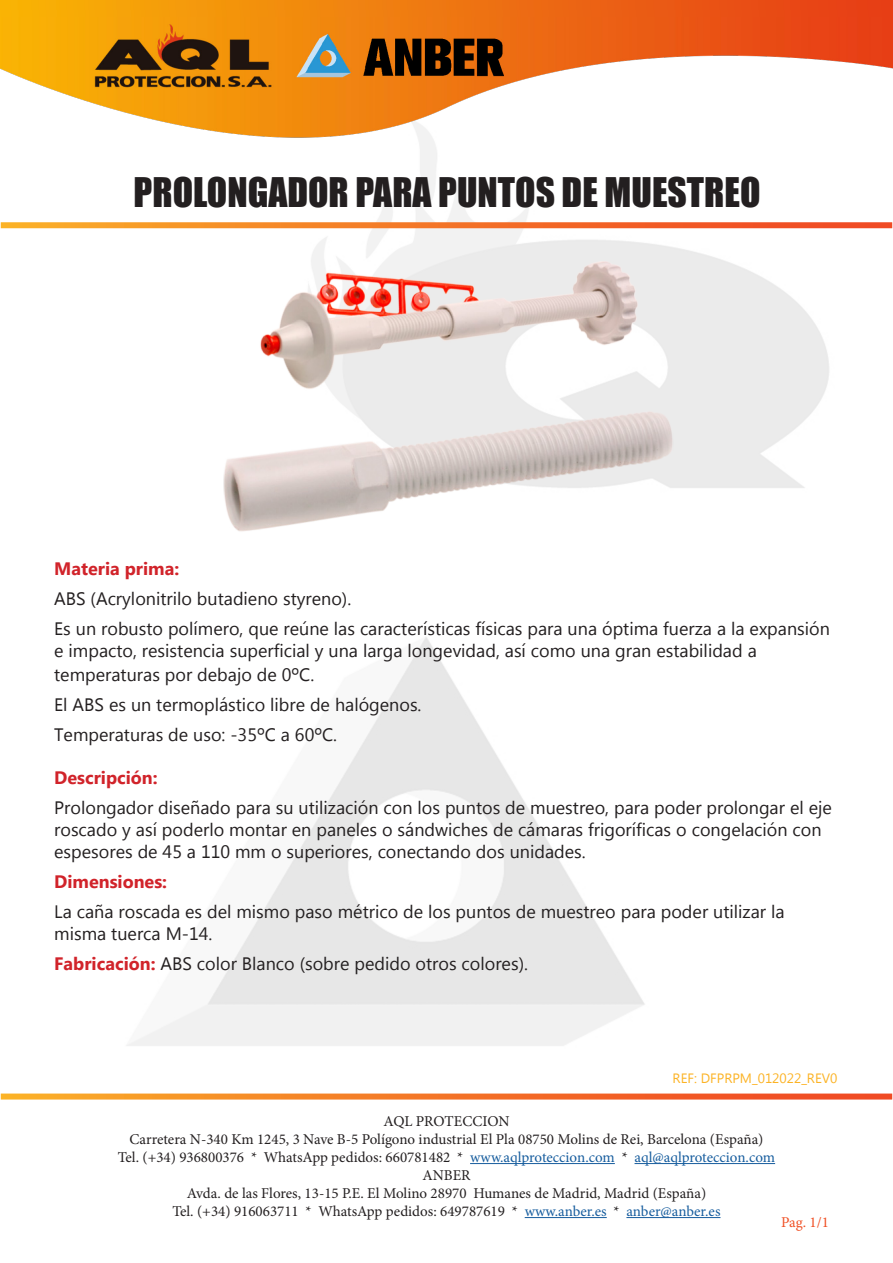
<style>
.page{position:relative;width:893px;height:1263px;background:#fff}
.page>*{position:absolute;margin:0;border:0;box-sizing:border-box;transform-origin:0 0}
.t1{font:37.5px "Impact";color:#231f20}
.t2{font:18px/21.9px "Microsoft New Tai Lue";color:#231f20}
.t3{font:700 18px "Microsoft New Tai Lue";color:#d1232a}
.t4{font:15px/18px "Minion Pro";color:#231f20;text-align:center}
.t5{font:15px "Minion Pro";color:#f05126}
.t6{font:13.5px "Microsoft New Tai Lue";color:#fcb325}
.s1{font-weight:700;color:#d1232a}
.s2{color:#175d9e}
</style>
<div class="page">
<svg style="left:1px;top:1093px;width:891px;height:6px"></svg>
<hr style="left:470px;top:1163px;width:145px;height:1px;background:#175d9e">
<hr style="left:634px;top:1163px;width:141px;height:1px;background:#175d9e">
<hr style="left:525px;top:1217px;width:82px;height:1px;background:#175d9e">
<hr style="left:626px;top:1217px;width:94px;height:1px;background:#175d9e">
<svg style="left:1px;top:222px;width:891px;height:6px"></svg>
<img style="left:0;top:0;width:893px;height:149px">
<img style="left:223px;top:262px;width:467px;height:270px">
<h1 class="t1" style="left:134px;top:163px;width:628px">PROLONGADOR PARA PUNTOS DE MUESTREO</h1>
<p class="t3" style="left:54px;top:559px;width:127px">Materia prima:</p>
<p class="t2" style="left:54px;top:585px;width:777px;line-height:30px">ABS (Acrylonitrilo butadieno styreno).<br>Es un robusto polímero, que reúne las características físicas para una óptima fuerza a la expansión</p>
<p class="t2" style="left:54px;top:640px;width:704px;line-height:24px">e impacto, resistencia superficial y una larga longevidad, así como una gran estabilidad a temperaturas por debajo de 0ºC.</p>
<p class="t2" style="left:54px;top:691px;width:369px;line-height:30px">El ABS es un termoplástico libre de halógenos.<br>Temperaturas de uso: -35ºC a 60ºC.</p>
<p class="t3" style="left:54px;top:768px;width:105px">Descripción:</p>
<p class="t2" style="left:54px;top:798px;width:779px">Prolongador diseñado para su utilización con los puntos de muestreo, para poder prolongar el eje roscado y así poderlo montar en paneles o sándwiches de cámaras frigoríficas o congelación con espesores de 45 a 110 mm o superiores, conectando dos unidades.</p>
<p class="t3" style="left:54px;top:871px;width:114px">Dimensiones:</p>
<p class="t2" style="left:54px;top:902px;width:732px">La caña roscada es del mismo paso métrico de los puntos de muestreo para poder utilizar la misma tuerca M-14.</p>
<p class="t2" style="left:54px;top:954px;width:475px"><span class="s1">Fabricación:</span> ABS color Blanco (sobre pedido otros colores).</p>
<p class="t6" style="left:673px;top:1071px;width:166px">REF: DFPRPM_012022_REV0</p>
<p class="t4" style="left:118px;top:1112px;width:659px">AQL PROTECCION<br>Carretera N-340 Km 1245, 3 Nave B-5 Polígono industrial El Pla 08750 Molins de Rei, Barcelona (España)<br>Tel. (+34) 936800376 * WhatsApp pedidos: 660781482 * <span class="s2">www.aqlproteccion.com</span> * <span class="s2">aql@aqlproteccion.com </span>ANBER<br>Avda. de las Flores, 13-15 P.E. El Molino 28970 Humanes de Madrid, Madrid (España)<br>Tel. (+34) 916063711 * WhatsApp pedidos: 649787619 * <span class="s2">www.anber.es</span> * <span class="s2">anber@anber.es</span></p>
<p class="t5" style="left:781px;top:1212px;width:49px">Pag. 1/1</p>
</div>
